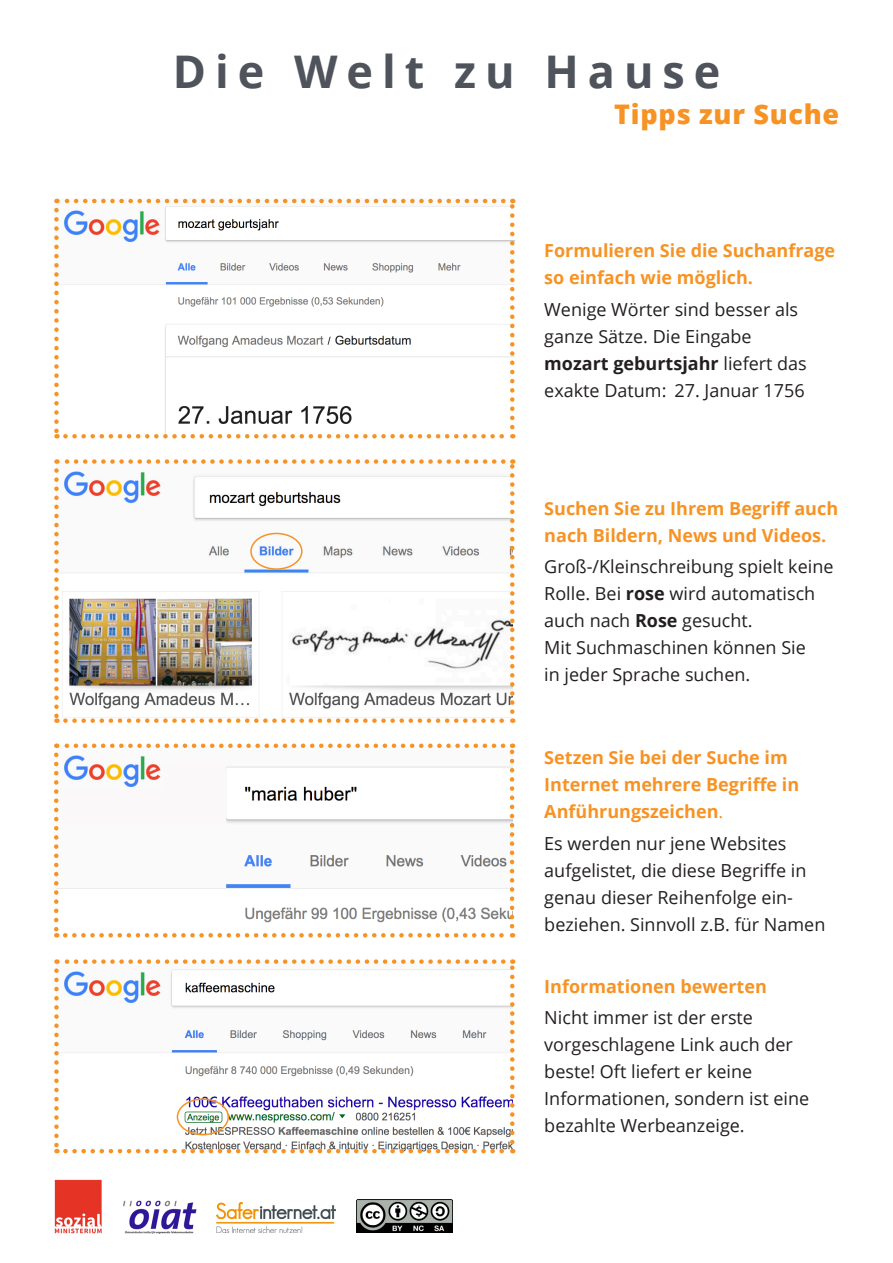
<style>
.page{position:relative;width:893px;height:1263px;background:#fff}
.page>*{position:absolute;margin:0;border:0;box-sizing:border-box;transform-origin:0 0}
.t1{font:700 45px "Open Sans";letter-spacing:.2em;color:#4f535c}
.t2{font:800 27px "Open Sans";letter-spacing:.025em;color:#f79324}
.Absatzformat_1{font:18px/27px "Open Sans";color:#231f20}
.Absatzformat_1-2{font:700 18px/27px "Open Sans";color:#f79324}
.s1{font-weight:700}
.s2{font-weight:400}
</style>
<div class="page">
<img style="left:54px;top:1179px;width:48px;height:55px">
<img style="left:123px;top:1200px;width:73px;height:33px">
<img style="left:217px;top:1203px;width:118px;height:30px">
<img style="left:356px;top:1199px;width:96px;height:34px">
<img style="left:54px;top:199px;width:460px;height:239px">
<svg style="left:54px;top:210px;width:5px;height:228px"></svg>
<svg style="left:65px;top:434px;width:448px;height:4px"></svg>
<svg style="left:510px;top:199px;width:4px;height:228px"></svg>
<svg style="left:56px;top:199px;width:447px;height:4px"></svg>
<img style="left:56px;top:462px;width:456px;height:259px">
<svg style="left:54px;top:470px;width:5px;height:253px"></svg>
<svg style="left:65px;top:718px;width:448px;height:5px"></svg>
<svg style="left:510px;top:459px;width:4px;height:253px"></svg>
<svg style="left:56px;top:459px;width:447px;height:5px"></svg>
<img style="left:56px;top:747px;width:456px;height:184px">
<svg style="left:54px;top:755px;width:4px;height:182px"></svg>
<svg style="left:65px;top:933px;width:448px;height:4px"></svg>
<svg style="left:510px;top:743px;width:4px;height:183px"></svg>
<svg style="left:56px;top:743px;width:447px;height:5px"></svg>
<div style="left:250px;top:533px;width:53px;height:37px;border:2px solid #f79324;border-radius:50%"></div>
<img style="left:56px;top:962px;width:456px;height:189px">
<svg style="left:54px;top:971px;width:5px;height:182px"></svg>
<svg style="left:65px;top:1149px;width:448px;height:4px"></svg>
<svg style="left:510px;top:959px;width:4px;height:183px"></svg>
<svg style="left:56px;top:959px;width:447px;height:5px"></svg>
<div style="left:177px;top:1098px;width:52px;height:37px;border:2px solid #f79324;border-radius:50%"></div>
<img style="left:61px;top:204px;width:102px;height:39px">
<div style="left:64px;top:477px;width:128px;height:45px;background:#fafafa"></div>
<img style="left:62px;top:465px;width:101px;height:39px">
<img style="left:62px;top:965px;width:101px;height:39px">
<img style="left:62px;top:763px;width:163px;height:60px">
<img style="left:62px;top:749px;width:101px;height:39px">
<p class="t1" style="left:173px;top:40px;width:549px">Die Welt zu Hause</p>
<p class="t2" style="left:614px;top:94px;width:226px">Tipps zur Suche</p>
<p class="Absatzformat_1-2" style="left:544px;top:237px;width:292px">Formulieren Sie die Suchanfrage</p>
<p class="Absatzformat_1-2" style="left:544px;top:264px;width:210px">so einfach wie möglich.</p>
<p class="Absatzformat_1" style="left:544px;top:295px;width:264px">Wenige Wörter sind besser als ganze Sätze. Die Eingabe <span class="s1">mozart geburtsjahr</span> liefert das exakte Datum: 27. Januar 1756</p>
<p class="Absatzformat_1-2" style="left:544px;top:494px;width:295px">Suchen Sie zu Ihrem Begriff auch nach Bildern, News und Videos.</p>
<p class="Absatzformat_1" style="left:544px;top:553px;width:291px">Groß-/Kleinschreibung spielt keine<br>Rolle. Bei <span class="s1">rose</span> wird automatisch auch nach <span class="s1">Rose</span> gesucht.<br>Mit Suchmaschinen können Sie<br>in jeder Sprache suchen.</p>
<p class="Absatzformat_1-2" style="left:544px;top:744px;width:256px">Setzen Sie bei der Suche im<br>Internet mehrere Begriffe in<br>Anführungszeichen<span class="s2">.</span></p>
<p class="Absatzformat_1" style="left:544px;top:829px;width:283px">Es werden nur jene Websites aufgelistet, die diese Begriffe in genau dieser Reihenfolge ein&shy;beziehen. Sinnvoll z.B. für Namen</p>
<p class="Absatzformat_1-2" style="left:544px;top:972px;width:224px">Informationen bewerten</p>
<p class="Absatzformat_1" style="left:544px;top:1004px;width:266px">Nicht immer ist der erste vorgeschlagene Link auch der beste! Oft liefert er keine<br>Informationen, sondern ist eine bezahlte Werbeanzeige.</p>
</div>
